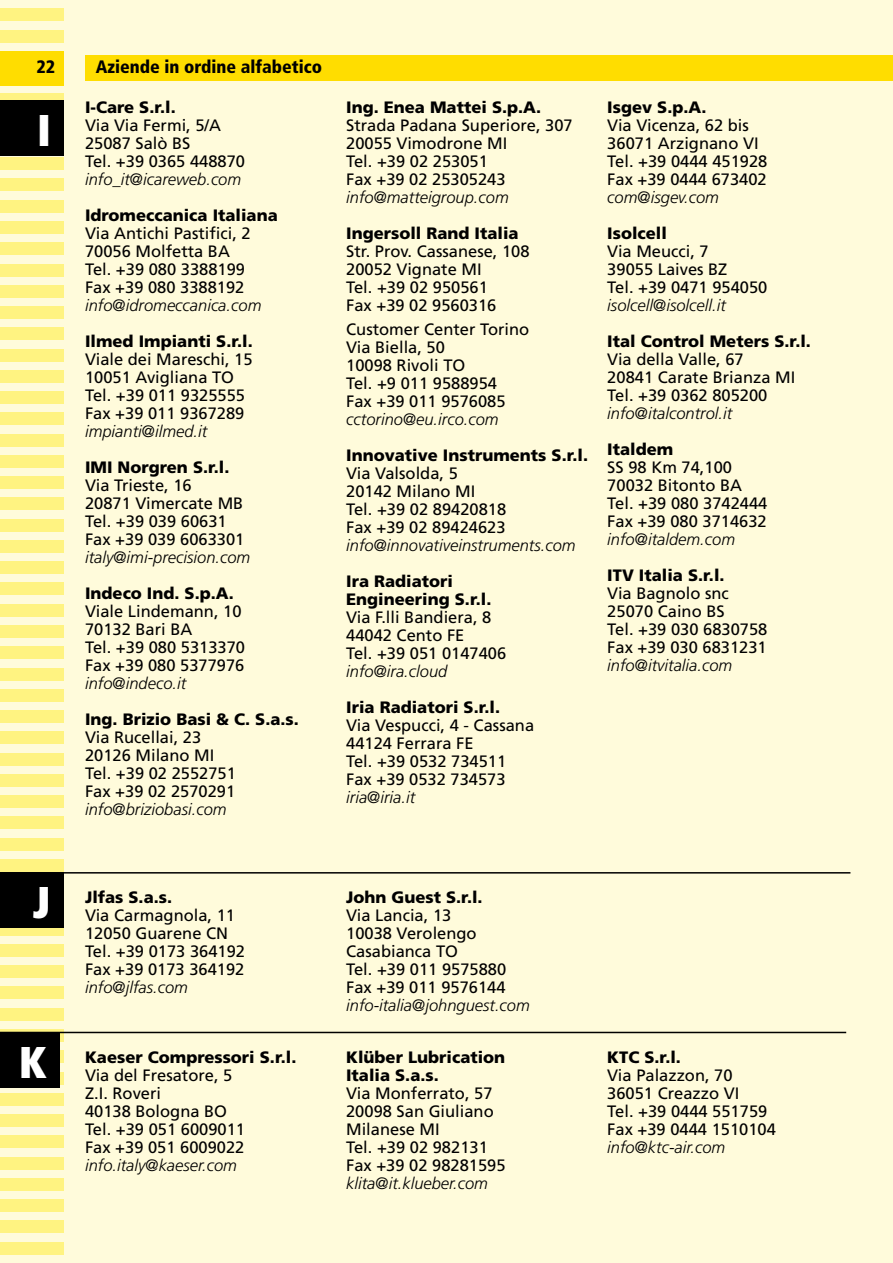
<style>
.page{position:relative;width:893px;height:1263px;background:#fffbdb}
.page>*{position:absolute;margin:0;border:0;box-sizing:border-box;transform-origin:0 0}
.t1{font:900 condensed 44.4px "Frutiger LT";color:#fff}
.t2{font:900 condensed 18px "Frutiger LT";color:#000}
.t3{font:16.5px/18px "Frutiger LT";color:#000}
.t4{font:italic 300 16.5px "Frutiger LT";color:#000}
.t5{font:900 16.5px/18px "Frutiger LT";color:#000}
</style>
<div class="page">
<div style="left:0;top:200px;width:64px;height:13px;background:#fff381"></div>
<div style="left:0;top:412px;width:64px;height:13px;background:#fff381"></div>
<div style="left:0;top:625px;width:64px;height:13px;background:#fff381"></div>
<div style="left:0;top:838px;width:64px;height:12px;background:#fff381"></div>
<div style="left:0;top:1050px;width:64px;height:13px;background:#fff381"></div>
<div style="left:0;top:9px;width:64px;height:12px;background:#fff381"></div>
<div style="left:0;top:221px;width:64px;height:13px;background:#fff381"></div>
<div style="left:0;top:434px;width:64px;height:12px;background:#fff381"></div>
<div style="left:0;top:646px;width:64px;height:13px;background:#fff381"></div>
<div style="left:0;top:859px;width:64px;height:13px;background:#fff381"></div>
<div style="left:0;top:1071px;width:64px;height:13px;background:#fff381"></div>
<div style="left:0;top:30px;width:64px;height:13px;background:#fff381"></div>
<div style="left:0;top:242px;width:64px;height:13px;background:#fff381"></div>
<div style="left:0;top:455px;width:64px;height:13px;background:#fff381"></div>
<div style="left:0;top:668px;width:64px;height:12px;background:#fff381"></div>
<div style="left:0;top:1093px;width:64px;height:13px;background:#fff381"></div>
<div style="left:85px;top:55px;width:808px;height:26px;background:#fd0"></div>
<div style="left:0;top:51px;width:64px;height:34px;background:#fd0"></div>
<div style="left:0;top:264px;width:64px;height:12px;background:#fff381"></div>
<div style="left:0;top:476px;width:64px;height:13px;background:#fff381"></div>
<div style="left:0;top:689px;width:64px;height:13px;background:#fff381"></div>
<div style="left:0;top:1114px;width:64px;height:13px;background:#fff381"></div>
<div style="left:0;top:285px;width:64px;height:13px;background:#fff381"></div>
<div style="left:0;top:497px;width:64px;height:13px;background:#fff381"></div>
<div style="left:0;top:710px;width:64px;height:13px;background:#fff381"></div>
<div style="left:0;top:923px;width:64px;height:12px;background:#fff381"></div>
<div style="left:0;top:1135px;width:64px;height:13px;background:#fff381"></div>
<div style="left:0;top:94px;width:64px;height:12px;background:#fff381"></div>
<div style="left:0;top:306px;width:64px;height:13px;background:#fff381"></div>
<div style="left:0;top:519px;width:64px;height:12px;background:#fff381"></div>
<div style="left:0;top:731px;width:64px;height:13px;background:#fff381"></div>
<div style="left:0;top:944px;width:64px;height:13px;background:#fff381"></div>
<div style="left:0;top:1157px;width:64px;height:12px;background:#fff381"></div>
<div style="left:0;top:327px;width:64px;height:13px;background:#fff381"></div>
<div style="left:0;top:540px;width:64px;height:13px;background:#fff381"></div>
<div style="left:0;top:753px;width:64px;height:12px;background:#fff381"></div>
<div style="left:0;top:965px;width:64px;height:13px;background:#fff381"></div>
<div style="left:0;top:1178px;width:64px;height:13px;background:#fff381"></div>
<div style="left:0;top:349px;width:64px;height:12px;background:#fff381"></div>
<div style="left:0;top:561px;width:64px;height:13px;background:#fff381"></div>
<div style="left:0;top:774px;width:64px;height:13px;background:#fff381"></div>
<div style="left:0;top:986px;width:64px;height:13px;background:#fff381"></div>
<div style="left:0;top:1199px;width:64px;height:13px;background:#fff381"></div>
<div style="left:0;top:157px;width:64px;height:13px;background:#fff381"></div>
<div style="left:0;top:370px;width:64px;height:13px;background:#fff381"></div>
<div style="left:0;top:583px;width:64px;height:12px;background:#fff381"></div>
<div style="left:0;top:795px;width:64px;height:13px;background:#fff381"></div>
<div style="left:0;top:1008px;width:64px;height:12px;background:#fff381"></div>
<div style="left:0;top:1220px;width:64px;height:13px;background:#fff381"></div>
<div style="left:0;top:179px;width:64px;height:12px;background:#fff381"></div>
<div style="left:0;top:391px;width:64px;height:13px;background:#fff381"></div>
<div style="left:0;top:604px;width:64px;height:13px;background:#fff381"></div>
<div style="left:0;top:816px;width:64px;height:13px;background:#fff381"></div>
<svg style="left:0;top:1029px;width:64px;height:13px"></svg>
<div style="left:0;top:1242px;width:64px;height:12px;background:#fff381"></div>
<div style="left:0;top:100px;width:64px;height:56px;background:#000"></div>
<div style="left:0;top:873px;width:64px;height:55px;background:#000"></div>
<hr style="left:0;top:872px;width:850px;height:1px;background:#000">
<div style="left:0;top:1032px;width:60px;height:56px;background:#000"></div>
<hr style="left:0;top:1032px;width:846px;height:1px;background:#000">
<p class="t2" style="left:37px;top:56px;width:20px">22</p>
<p class="t2" style="left:96px;top:56px;width:228px">Aziende in ordine alfabetico</p>
<p class="t5" style="left:85px;top:98px;width:92px">I-Care S.r.l.</p>
<p class="t3" style="left:85px;top:116px;width:162px">Via Via Fermi, 5/A<br>25087 Salò BS<br>Tel. +39 0365 448870</p>
<p class="t4" style="left:85px;top:170px;width:158px">info_it@icareweb.com</p>
<p class="t5" style="left:85px;top:206px;width:194px">Idromeccanica Italiana</p>
<p class="t3" style="left:85px;top:224px;width:167px">Via Antichi Pastifici, 2<br>70056 Molfetta BA<br>Tel. +39 080 3388199<br>Fax +39 080 3388192</p>
<p class="t4" style="left:85px;top:296px;width:178px">info@idromeccanica.com</p>
<p class="t5" style="left:85px;top:332px;width:169px">Ilmed Impianti S.r.l.</p>
<p class="t3" style="left:85px;top:350px;width:169px">Viale dei Mareschi, 15<br>10051 Avigliana TO<br>Tel. +39 011 9325555<br>Fax +39 011 9367289</p>
<p class="t4" style="left:85px;top:422px;width:124px">impianti@ilmed.it</p>
<p class="t5" style="left:85px;top:458px;width:146px">IMI Norgren S.r.l.</p>
<p class="t3" style="left:85px;top:476px;width:161px">Via Trieste, 16<br>20871 Vimercate MB<br>Tel. +39 039 60631<br>Fax +39 039 6063301</p>
<p class="t4" style="left:85px;top:548px;width:167px">italy@imi-precision.com</p>
<p class="t5" style="left:85px;top:584px;width:150px">Indeco Ind. S.p.A.</p>
<p class="t3" style="left:85px;top:602px;width:162px">Viale Lindemann, 10<br>70132 Bari BA<br>Tel. +39 080 5313370<br>Fax +39 080 5377976</p>
<p class="t4" style="left:85px;top:674px;width:103px">info@indeco.it</p>
<p class="t5" style="left:85px;top:710px;width:215px">Ing. Brizio Basi &amp; C. S.a.s.</p>
<p class="t3" style="left:85px;top:728px;width:152px">Via Rucellai, 23<br>20126 Milano MI<br>Tel. +39 02 2552751<br>Fax +39 02 2570291</p>
<p class="t4" style="left:85px;top:800px;width:143px">info@briziobasi.com</p>
<h1 class="t1" style="left:37px;top:103px;width:15px">I</h1>
<p class="t5" style="left:346px;top:98px;width:196px">Ing. Enea Mattei S.p.A.</p>
<p class="t3" style="left:346px;top:116px;width:228px">Strada Padana Superiore, 307<br>20055 Vimodrone MI<br>Tel. +39 02 253051<br>Fax +39 02 25305243</p>
<p class="t4" style="left:346px;top:188px;width:164px">info@matteigroup.com</p>
<p class="t5" style="left:346px;top:224px;width:174px">Ingersoll Rand Italia</p>
<p class="t3" style="left:346px;top:242px;width:185px">Str. Prov. Cassanese, 108<br>20052 Vignate MI<br>Tel. +39 02 950561<br>Fax +39 02 9560316</p>
<p class="t3" style="left:346px;top:320px;width:185px">Customer Center Torino<br>Via Biella, 50<br>10098 Rivoli TO<br>Tel. +9 011 9588954<br>Fax +39 011 9576085</p>
<p class="t4" style="left:346px;top:410px;width:154px">cctorino@eu.irco.com</p>
<p class="t5" style="left:346px;top:446px;width:243px">Innovative Instruments S.r.l.</p>
<p class="t3" style="left:346px;top:464px;width:162px">Via Valsolda, 5<br>20142 Milano MI<br>Tel. +39 02 89420818<br>Fax +39 02 89424623</p>
<p class="t4" style="left:346px;top:536px;width:231px">info@innovativeinstruments.com</p>
<p class="t5" style="left:346px;top:572px;width:147px">Ira Radiatori<br>Engineering S.r.l.</p>
<p class="t3" style="left:346px;top:608px;width:162px">Via F.lli Bandiera, 8<br>44042 Cento FE<br>Tel. +39 051 0147406</p>
<p class="t4" style="left:346px;top:662px;width:103px">info@ira.cloud</p>
<p class="t5" style="left:346px;top:698px;width:155px">Iria Radiatori S.r.l.</p>
<p class="t3" style="left:346px;top:716px;width:189px">Via Vespucci, 4 - Cassana<br>44124 Ferrara FE<br>Tel. +39 0532 734511<br>Fax +39 0532 734573</p>
<p class="t4" style="left:346px;top:788px;width:71px">iria@iria.it</p>
<p class="t5" style="left:607px;top:98px;width:101px">Isgev S.p.A.</p>
<p class="t3" style="left:607px;top:116px;width:162px">Via Vicenza, 62 bis<br>36071 Arzignano VI<br>Tel. +39 0444 451928<br>Fax +39 0444 673402</p>
<p class="t4" style="left:607px;top:188px;width:113px">com@isgev.com</p>
<p class="t5" style="left:607px;top:224px;width:61px">Isolcell</p>
<p class="t3" style="left:607px;top:242px;width:162px">Via Meucci, 7<br>39055 Laives BZ<br>Tel. +39 0471 954050</p>
<p class="t4" style="left:607px;top:296px;width:120px">isolcell@isolcell.it</p>
<p class="t5" style="left:607px;top:332px;width:205px">Ital Control Meters S.r.l.</p>
<p class="t3" style="left:607px;top:350px;width:190px">Via della Valle, 67<br>20841 Carate Brianza MI<br>Tel. +39 0362 805200</p>
<p class="t4" style="left:607px;top:404px;width:127px">info@italcontrol.it</p>
<p class="t5" style="left:607px;top:440px;width:68px">Italdem</p>
<p class="t3" style="left:607px;top:459px;width:162px">SS 98 Km 74,100<br>70032 Bitonto BA<br>Tel. +39 080 3742444<br>Fax +39 080 3714632</p>
<p class="t4" style="left:607px;top:530px;width:129px">info@italdem.com</p>
<p class="t5" style="left:607px;top:566px;width:119px">ITV Italia S.r.l.</p>
<p class="t3" style="left:607px;top:585px;width:162px">Via Bagnolo snc<br>25070 Caino BS<br>Tel. +39 030 6830758<br>Fax +39 030 6831231</p>
<p class="t4" style="left:607px;top:656px;width:127px">info@itvitalia.com</p>
<h1 class="t1" style="left:33px;top:875px;width:20px">J</h1>
<h1 class="t1" style="left:19px;top:1035px;width:29px">K</h1>
<p class="t5" style="left:85px;top:888px;width:89px">Jlfas S.a.s.</p>
<p class="t3" style="left:85px;top:906px;width:162px">Via Carmagnola, 11<br>12050 Guarene CN<br>Tel. +39 0173 364192<br>Fax +39 0173 364192</p>
<p class="t4" style="left:85px;top:978px;width:105px">info@jlfas.com</p>
<p class="t5" style="left:85px;top:1048px;width:213px">Kaeser Compressori S.r.l.</p>
<p class="t3" style="left:85px;top:1066px;width:162px">Via del Fresatore, 5<br>Z.I. Roveri<br>40138 Bologna BO<br>Tel. +39 051 6009011<br>Fax +39 051 6009022</p>
<p class="t4" style="left:85px;top:1155px;width:153px">info.italy@kaeser.com</p>
<p class="t5" style="left:346px;top:888px;width:138px">John Guest S.r.l.</p>
<p class="t3" style="left:346px;top:906px;width:162px">Via Lancia, 13<br>10038 Verolengo<br>Casabianca TO<br>Tel. +39 011 9575880<br>Fax +39 011 9576144</p>
<p class="t4" style="left:346px;top:996px;width:185px">info-italia@johnguest.com</p>
<p class="t5" style="left:346px;top:1048px;width:161px">Klüber Lubrication<br>Italia S.a.s.</p>
<p class="t3" style="left:346px;top:1084px;width:161px">Via Monferrato, 57<br>20098 San Giuliano<br>Milanese MI<br>Tel. +39 02 982131<br>Fax +39 02 98281595</p>
<p class="t4" style="left:346px;top:1173px;width:143px">klita@it.klueber.com</p>
<p class="t5" style="left:607px;top:1048px;width:75px">KTC S.r.l.</p>
<p class="t3" style="left:607px;top:1066px;width:170px">Via Palazzon, 70<br>36051 Creazzo VI<br>Tel. +39 0444 551759<br>Fax +39 0444 1510104</p>
<p class="t4" style="left:607px;top:1137px;width:119px">info@ktc-air.com</p>
</div>
